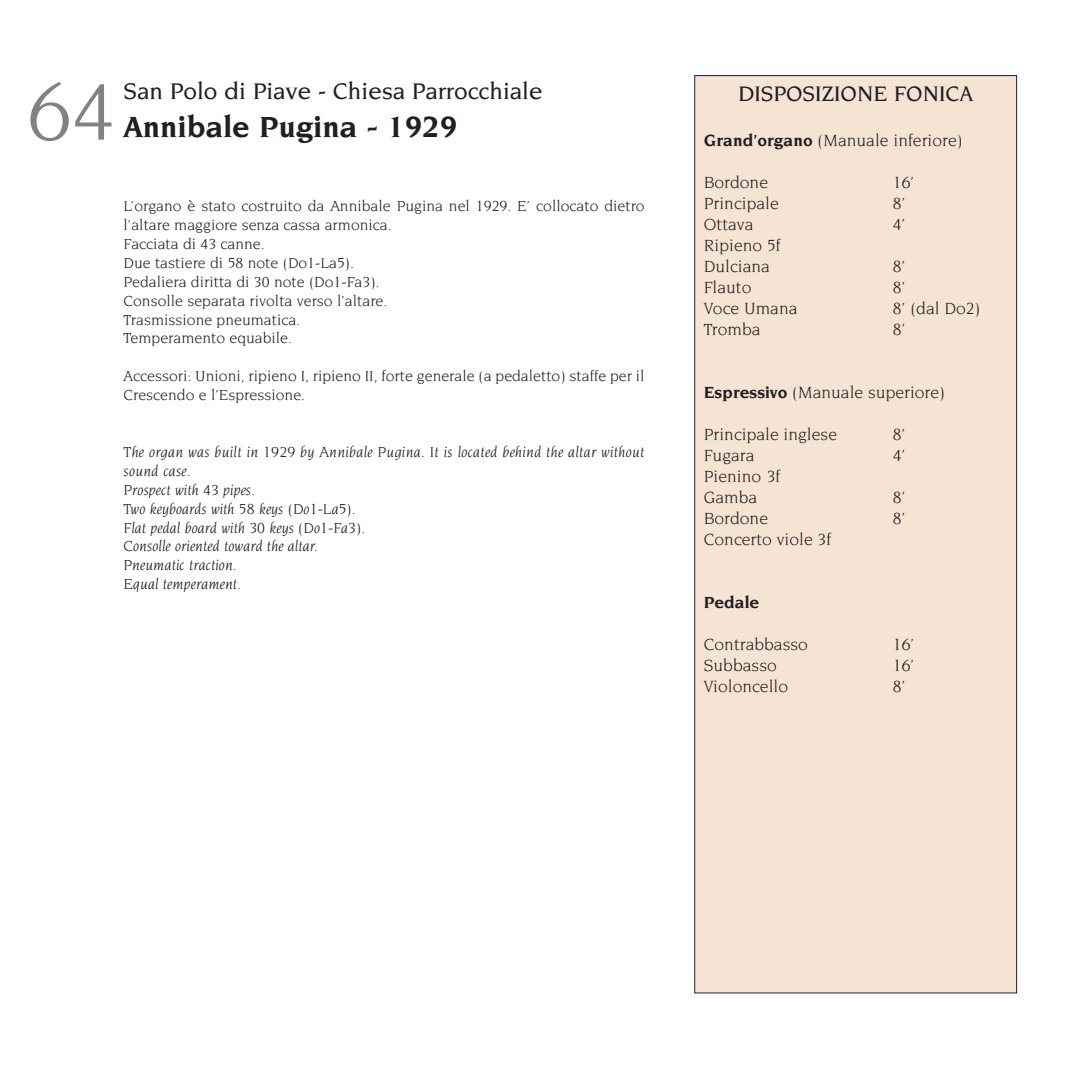
<style>
.page{position:relative;width:1092px;height:1067px;background:#fff}
.page>*{position:absolute;margin:0;border:0;box-sizing:border-box;transform-origin:0 0}
.t1{font:87.5px "Novarese";color:#808284}
.t2{font:700 31.5px "Novarese";color:#231f20}
.t3{font:500 24.5px "Novarese";color:#231f20}
.t4{font:500 22.75px "Novarese";color:#231f20}
.t5{font:17.5px/21px "Novarese";color:#231f20}
.t6{font:700 17.5px "Novarese";color:#231f20}
.t7{font:15.75px/18.9px "Novarese";color:#231f20}
.t8{font:italic 15.75px/18.9px "Novarese";color:#231f20}
.s1{font-weight:700}
</style>
<div class="page">
<div style="left:694px;top:76px;width:322px;height:917px;background:#f5e4d4"></div>
<h3 class="t3" style="left:123px;top:81px;width:420px">San Polo di Piave - Chiesa Parrocchiale</h3>
<h2 class="t2" style="left:123px;top:113px;width:335px">Annibale Pugina - 1929</h2>
<h1 class="t1" style="left:28px;top:74px;width:89px">64</h1>
<h3 class="t4" style="left:738px;top:85px;width:237px">DISPOSIZIONE FONICA</h3>
<p class="t5" style="left:703px;top:131px;width:260px"><span class="s1">Grand’organo</span> (Manuale inferiore)</p>
<p class="t5" style="left:703px;top:173px;width:66px">Bordone</p>
<p class="t5" style="left:892px;top:173px;width:23px">16’</p>
<p class="t5" style="left:703px;top:194px;width:76px">Principale</p>
<p class="t5" style="left:892px;top:194px;width:14px">8’</p>
<p class="t5" style="left:703px;top:215px;width:51px">Ottava</p>
<p class="t5" style="left:892px;top:215px;width:14px">4’</p>
<p class="t5" style="left:703px;top:236px;width:78px">Ripieno 5f<br>Dulciana</p>
<p class="t7" style="left:123px;top:197px;width:522px">L’organo è stato costruito da Annibale Pugina nel 1929. E’ collocato dietro l’altare maggiore senza cassa armonica.<br>Facciata di 43 canne.<br>Due tastiere di 58 note (Do1-La5).<br>Pedaliera diritta di 30 note (Do1-Fa3).<br>Consolle separata rivolta verso l’altare.<br>Trasmissione pneumatica.<br>Temperamento equabile.</p>
<p class="t7" style="left:123px;top:367px;width:522px">Accessori: Unioni, ripieno I, ripieno II, forte generale (a pedaletto) staffe per il<br>Crescendo e l’Espressione.</p>
<p class="t5" style="left:892px;top:257px;width:14px">8’</p>
<p class="t5" style="left:703px;top:278px;width:49px">Flauto</p>
<p class="t5" style="left:892px;top:278px;width:14px">8’</p>
<p class="t5" style="left:703px;top:299px;width:95px">Voce Umana</p>
<p class="t5" style="left:892px;top:299px;width:89px">8’ (dal Do2)</p>
<p class="t5" style="left:703px;top:320px;width:58px">Tromba</p>
<p class="t5" style="left:892px;top:320px;width:14px">8’</p>
<p class="t5" style="left:703px;top:383px;width:243px"><span class="s1">Espressivo</span> (Manuale superiore)</p>
<p class="t5" style="left:703px;top:425px;width:135px">Principale inglese</p>
<p class="t5" style="left:892px;top:425px;width:14px">8’</p>
<p class="t5" style="left:703px;top:446px;width:52px">Fugara</p>
<p class="t5" style="left:892px;top:446px;width:14px">4’</p>
<p class="t5" style="left:703px;top:467px;width:78px">Pienino 3f<br>Gamba</p>
<p class="t8" style="left:123px;top:443px;width:522px">The organ was built in 1929 by Annibale Pugina. It is located behind the altar without sound case.<br>Prospect with 43 pipes.<br>Two keyboards with 58 keys (Do1-La5).<br>Flat pedal board with 30 keys (Do1-Fa3).<br>Consolle oriented toward the altar.<br>Pneumatic traction.<br>Equal temperament.</p>
<p class="t5" style="left:892px;top:488px;width:14px">8’</p>
<p class="t5" style="left:703px;top:509px;width:66px">Bordone</p>
<p class="t5" style="left:892px;top:509px;width:14px">8’</p>
<p class="t5" style="left:703px;top:530px;width:129px">Concerto viole 3f</p>
<p class="t6" style="left:703px;top:595px;width:57px">Pedale</p>
<p class="t5" style="left:703px;top:635px;width:106px">Contrabbasso</p>
<p class="t5" style="left:892px;top:635px;width:23px">16’</p>
<p class="t5" style="left:703px;top:656px;width:74px">Subbasso</p>
<p class="t5" style="left:892px;top:656px;width:23px">16’</p>
<p class="t5" style="left:703px;top:677px;width:86px">Violoncello</p>
<p class="t5" style="left:892px;top:677px;width:14px">8’</p>
</div>
